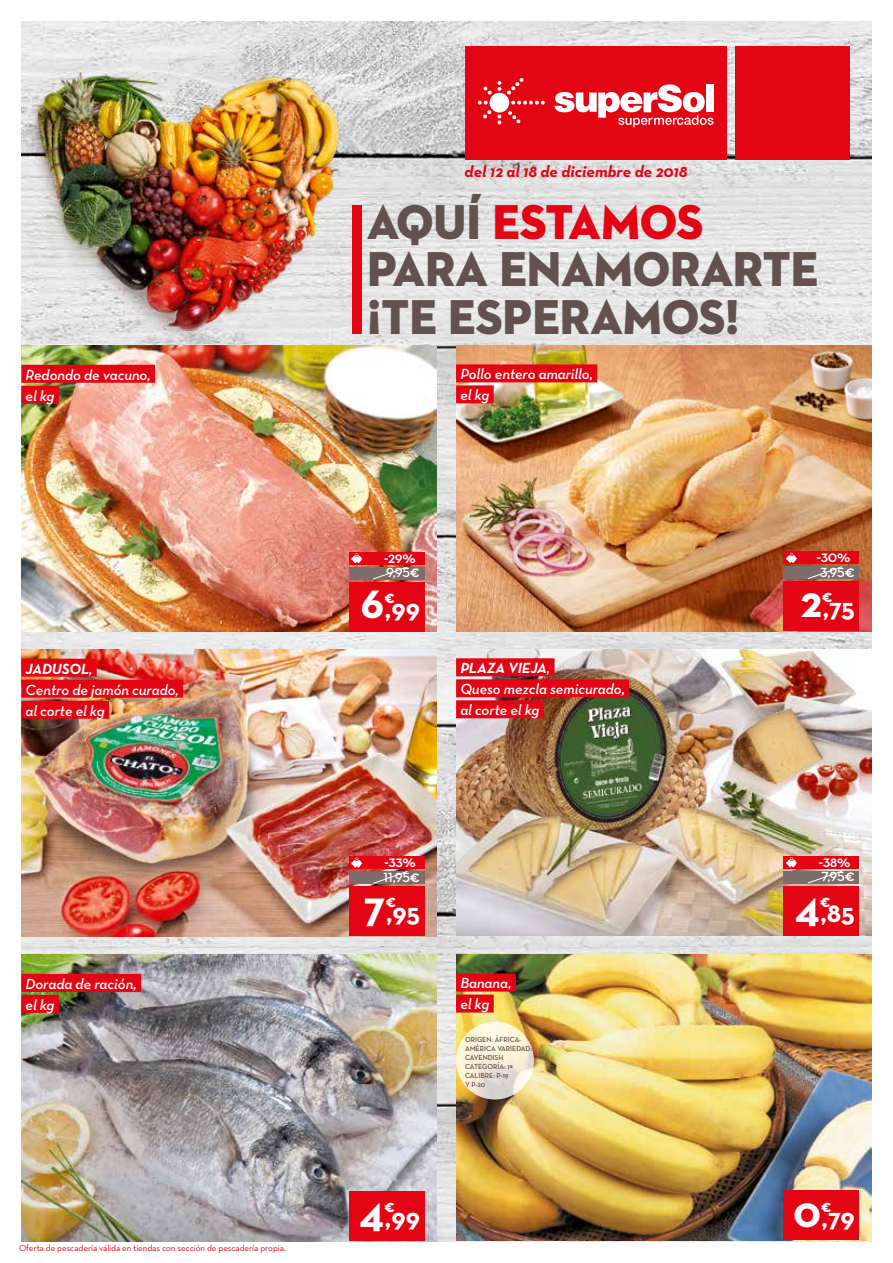
<style>
.page{position:relative;width:893px;height:1263px;background:#fff}
.page>*{position:absolute;margin:0;border:0;box-sizing:border-box;transform-origin:0 0}
.t1{font:49.8px/47.5px "Neutraface 2 Display Titling";color:#62514e;scale:.95 1}
.t2{font:700 45px "Neutra Text";color:#fff}
.t3{font:700 27px "Neutra Text";letter-spacing:-.015em;color:#fff}
.t4{font:700 17.55px "Neutra Text";color:#fff}
.t5{font:italic 700 16.5px "Neutra Text";color:#e30514}
.t6{font:16.5px "Neutra Text Demi SC";letter-spacing:-.025em;color:#fff}
.t7{font:italic 600 15px/21px "Neutra Text";letter-spacing:-.005em;color:#fff}
.t8{font:13.5px "Neutra Text Demi Alt";letter-spacing:-.02em;color:#fff}
.t9{font:9px "Neutra Text";letter-spacing:-.01em;color:#e30514}
.t10{font:600 7.5px/9px "Neutra Text";color:#62514e;scale:.95 1}
.s1{color:#e30514}
.s2{font-family:"Neutra Text";font-weight:600;font-size:16.5px}
.s3{font-size:25.65px}
.s4{font-weight:700}
</style>
<div class="page">
<img style="left:21px;top:22px;width:851px;height:1219px">
<div style="left:465px;top:46px;width:261px;height:114px;background:#e30514"></div>
<div style="left:736px;top:46px;width:114px;height:114px;background:#e30514"></div>
<svg style="left:555px;top:84px;width:159px;height:43px"></svg>
<div style="left:490px;top:93px;width:19px;height:20px;background:#fff;border-radius:50%"></div>
<svg style="left:497px;top:114px;width:4px;height:10px"></svg>
<svg style="left:508px;top:111px;width:13px;height:13px"></svg>
<svg style="left:483px;top:81px;width:18px;height:14px"></svg>
<svg style="left:507px;top:78px;width:17px;height:17px"></svg>
<svg style="left:478px;top:101px;width:13px;height:18px"></svg>
<svg style="left:511px;top:101px;width:34px;height:4px"></svg>
<img style="left:21px;top:55px;width:355px;height:290px">
<div style="left:352px;top:205px;width:10px;height:128px;background:#e30514"></div>
<img style="left:21px;top:345px;width:416px;height:287px">
<div style="left:21px;top:365px;width:134px;height:18px;background:#e30514"></div>
<div style="left:21px;top:386px;width:38px;height:18px;background:#e30514"></div>
<div style="left:349px;top:567px;width:75px;height:12px;background:#7c6d6a"></div>
<svg style="left:372px;top:566px;width:36px;height:14px"></svg>
<div style="left:349px;top:551px;width:75px;height:13px;background:#e30514"></div>
<svg style="left:351px;top:553px;width:11px;height:10px"></svg>
<div style="left:349px;top:581px;width:75px;height:50px;background:#e30514"></div>
<img style="left:456px;top:345px;width:416px;height:286px">
<div style="left:456px;top:364px;width:141px;height:18px;background:#e30514"></div>
<div style="left:456px;top:385px;width:38px;height:18px;background:#e30514"></div>
<div style="left:784px;top:566px;width:75px;height:13px;background:#7c6d6a"></div>
<svg style="left:807px;top:566px;width:36px;height:14px"></svg>
<div style="left:784px;top:551px;width:75px;height:13px;background:#e30514"></div>
<svg style="left:786px;top:553px;width:11px;height:10px"></svg>
<div style="left:784px;top:581px;width:75px;height:50px;background:#e30514"></div>
<img style="left:21px;top:650px;width:416px;height:286px">
<div style="left:21px;top:659px;width:76px;height:18px;background:#e30514"></div>
<div style="left:21px;top:680px;width:162px;height:18px;background:#e30514"></div>
<div style="left:21px;top:701px;width:88px;height:18px;background:#e30514"></div>
<div style="left:349px;top:871px;width:75px;height:13px;background:#7c6d6a"></div>
<svg style="left:372px;top:870px;width:36px;height:14px"></svg>
<div style="left:349px;top:856px;width:75px;height:13px;background:#e30514"></div>
<svg style="left:351px;top:857px;width:11px;height:10px"></svg>
<div style="left:349px;top:886px;width:75px;height:50px;background:#e30514"></div>
<img style="left:456px;top:649px;width:416px;height:287px">
<div style="left:456px;top:658px;width:98px;height:18px;background:#e30514"></div>
<div style="left:456px;top:679px;width:173px;height:18px;background:#e30514"></div>
<div style="left:456px;top:700px;width:88px;height:18px;background:#e30514"></div>
<div style="left:784px;top:871px;width:75px;height:12px;background:#7c6d6a"></div>
<svg style="left:807px;top:870px;width:36px;height:14px"></svg>
<div style="left:784px;top:855px;width:75px;height:13px;background:#e30514"></div>
<svg style="left:786px;top:857px;width:11px;height:10px"></svg>
<div style="left:784px;top:885px;width:75px;height:50px;background:#e30514"></div>
<img style="left:21px;top:955px;width:416px;height:286px">
<div style="left:21px;top:974px;width:120px;height:18px;background:#e30514"></div>
<div style="left:21px;top:995px;width:38px;height:18px;background:#e30514"></div>
<div style="left:349px;top:1191px;width:75px;height:49px;background:#e30514"></div>
<img style="left:456px;top:954px;width:416px;height:286px">
<div style="left:456px;top:973px;width:60px;height:18px;background:#e30514"></div>
<div style="left:456px;top:994px;width:38px;height:18px;background:#e30514"></div>
<div style="left:784px;top:1190px;width:75px;height:50px;background:#e30514"></div>
<svg style="left:456px;top:1022px;width:78px;height:77px;background:#f3ecd9"></svg>
<p class="t5" style="left:465px;top:162px;width:224px">del 12 al 18 de diciembre de 2018</p>
<h1 class="t1" style="left:367px;top:198px;width:476px">AQUÍ <span class="s1">ESTAMOS<br></span>PARA ENAMORARTE ¡TE ESPERAMOS!</h1>
<p class="t7" style="left:26px;top:364px;width:127px">Redondo de vacuno, el kg</p>
<p class="t7" style="left:460px;top:363px;width:134px">Pollo entero amarillo, el kg</p>
<p class="t6" style="left:384px;top:547px;width:34px">-29%</p>
<p class="t8" style="left:386px;top:564px;width:35px">9,95<span class="s2">€</span></p>
<h2 class="t2" style="left:360px;top:574px;width:25px">6</h2>
<p class="t4" style="left:384px;top:586px;width:12px">€</p>
<h3 class="t3" style="left:385px;top:592px;width:37px"><span class="s3">,</span>99</h3>
<p class="t6" style="left:816px;top:547px;width:36px">-30%</p>
<h2 class="t2" style="left:800px;top:574px;width:23px">2</h2>
<p class="t4" style="left:822px;top:585px;width:12px">€</p>
<p class="t8" style="left:820px;top:564px;width:36px">3,95<span class="s2">€</span></p>
<h3 class="t3" style="left:823px;top:591px;width:34px"><span class="s3">,</span>75</h3>
<p class="t7" style="left:26px;top:658px;width:155px"><span class="s4">JADUSOL</span>,<br>Centro de jamón curado, al corte el kg</p>
<p class="t7" style="left:460px;top:657px;width:166px"><span class="s4">PLAZA VIEJA</span>,<br>Queso mezcla semicurado, al corte el kg</p>
<p class="t6" style="left:384px;top:851px;width:33px">-33%</p>
<p class="t6" style="left:818px;top:851px;width:34px">-38%</p>
<p class="t8" style="left:384px;top:869px;width:38px">11,95<span class="s2">€</span></p>
<p class="t8" style="left:822px;top:868px;width:35px">7,95<span class="s2">€</span></p>
<h2 class="t2" style="left:364px;top:879px;width:23px">7</h2>
<p class="t4" style="left:386px;top:890px;width:12px">€</p>
<h3 class="t3" style="left:386px;top:896px;width:35px"><span class="s3">,</span>95</h3>
<h2 class="t2" style="left:795px;top:878px;width:26px">4</h2>
<p class="t4" style="left:820px;top:890px;width:12px">€</p>
<h3 class="t3" style="left:820px;top:896px;width:36px"><span class="s3">,</span>85</h3>
<p class="t7" style="left:26px;top:973px;width:113px">Dorada de ración, el kg</p>
<p class="t7" style="left:460px;top:972px;width:53px">Banana, el kg</p>
<p class="t10" style="left:465px;top:1035px;width:72px">ORIGEN: ÁFRICA-<br>AMÉRICA VARIEDAD:<br>CAVENDISH<br>CATEGORÍA: 1ª<br>CALIBRE: P-19<br>Y P-20</p>
<h2 class="t2" style="left:359px;top:1183px;width:26px">4</h2>
<p class="t4" style="left:384px;top:1195px;width:12px">€</p>
<h3 class="t3" style="left:385px;top:1201px;width:37px"><span class="s3">,</span>99</h3>
<h2 class="t2" style="left:793px;top:1183px;width:30px">0</h2>
<p class="t4" style="left:821px;top:1194px;width:12px">€</p>
<h3 class="t3" style="left:822px;top:1200px;width:35px"><span class="s3">,</span>79</h3>
<p class="t9" style="left:19px;top:1242px;width:268px">Oferta de pescadería válida en tiendas con sección de pescadería propia.</p>
</div>
